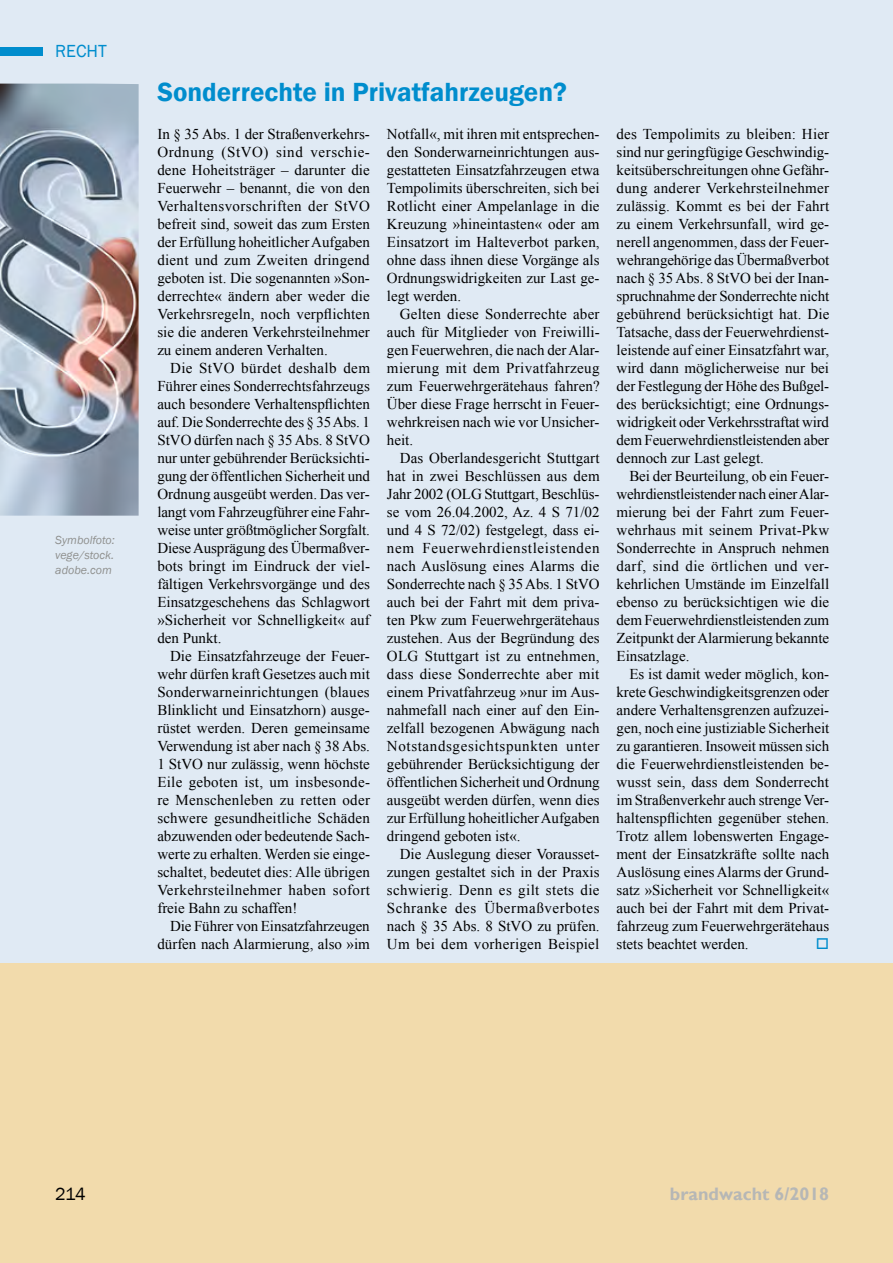
<style>
.page{position:relative;width:893px;height:1263px;background:#fff}
.page>*{position:absolute;margin:0;border:0;box-sizing:border-box;transform-origin:0 0}
.t1{font:600 27px "Franklin Gothic";color:#008dcd}
.t2{font:700 18px "Gill Sans";color:#b6b7b6}
.t3{font:18px "Franklin Gothic";letter-spacing:-.02em;color:#000}
.t4{font:18px "Franklin Gothic";color:#008dcd}
.t5{font:15px/18px "Times New Roman";color:#000;text-align:justify}
.t6{font:italic 12px/15px "Franklin Gothic";color:#8f908e;text-align:justify}
</style>
<div class="page">
<div style="left:0;top:0;width:893px;height:963px;background:#e0eaf4"></div>
<div style="left:0;top:963px;width:893px;height:300px;background:#f2dbac"></div>
<div style="left:0;top:47px;width:43px;height:8px;background:#008dcd"></div>
<img style="left:0;top:84px;width:139px;height:432px">
<p class="t4" style="left:55px;top:40px;width:53px">RECHT</p>
<p class="t6" style="left:55px;top:532px;width:61px">Symbolfoto: vege/stock. adobe.com</p>
<h1 class="t1" style="left:157px;top:76px;width:411px">Sonderrechte in Privatfahrzeugen?</h1>
<p class="t5" style="left:157px;top:125px;width:214px">In § 35 Abs. 1 der Straßenverkehrs-Ordnung (StVO) sind verschie&shy;dene Hoheitsträger – darunter die Feuerwehr – benannt, die von den Verhaltensvorschriften der StVO befreit sind, soweit das zum Ersten der Erfüllung hoheitlicher Aufgaben dient und zum Zweiten dringend geboten ist. Die sogenannten »Son&shy;derrechte« ändern aber weder die Verkehrsregeln, noch verpflichten sie die anderen Verkehrsteilnehmer zu einem anderen Verhalten.</p>
<p class="t5" style="left:157px;top:359px;width:214px;text-indent:13px">Die StVO bürdet deshalb dem Führer eines Sonderrechtsfahrzeugs auch besondere Verhaltenspflichten auf. Die Sonderrechte des § 35 Abs. 1<br>StVO dürfen nach § 35 Abs. 8 StVO nur unter gebührender Berücksichti&shy;gung der öffentlichen Sicherheit und Ordnung ausgeübt werden. Das ver&shy;langt vom Fahrzeugführer eine Fahr&shy;weise unter größtmöglicher Sorgfalt.<br>Diese Ausprägung des Übermaßver&shy;bots bringt im Eindruck der viel&shy;fältigen Verkehrsvorgänge und des Einsatzgeschehens das Schlagwort »Sicherheit vor Schnelligkeit« auf den Punkt.</p>
<p class="t5" style="left:157px;top:647px;width:214px;text-indent:13px">Die Einsatzfahrzeuge der Feuer&shy;wehr dürfen kraft Gesetzes auch mit Sonderwarneinrichtungen (blaues Blinklicht und Einsatzhorn) ausge&shy;rüstet werden. Deren gemeinsame Verwendung ist aber nach § 38 Abs.<br>1 StVO nur zulässig, wenn höchste Eile geboten ist, um insbesonde&shy;re Menschenleben zu retten oder schwere gesundheitliche Schäden abzuwenden oder bedeutende Sach&shy;werte zu erhalten. Werden sie einge&shy;schaltet, bedeutet dies: Alle übrigen Verkehrsteilnehmer haben sofort freie Bahn zu schaffen!</p>
<p class="t5" style="left:157px;top:917px;width:214px;text-align:right">Die Führer von Einsatzfahrzeugen dürfen nach Alarmierung, also »im</p>
<p class="t5" style="left:387px;top:125px;width:214px">Notfall«, mit ihren mit entsprechen&shy;den Sonderwarneinrichtungen aus&shy;gestatteten Einsatzfahrzeugen etwa Tempolimits überschreiten, sich bei Rotlicht einer Ampelanlage in die Kreuzung »hineintasten« oder am Einsatzort im Halteverbot parken, ohne dass ihnen diese Vorgänge als Ordnungswidrigkeiten zur Last ge&shy;legt werden.</p>
<p class="t5" style="left:387px;top:305px;width:214px;text-indent:13px">Gelten diese Sonderrechte aber auch für Mitglieder von Freiwilli&shy;gen Feuerwehren, die nach der Alar&shy;mierung mit dem Privatfahrzeug zum Feuerwehrgerätehaus fahren?<br>Über diese Frage herrscht in Feuer&shy;wehrkreisen nach wie vor Unsicher&shy;heit.</p>
<p class="t5" style="left:387px;top:449px;width:214px;text-indent:13px">Das Oberlandesgericht Stuttgart hat in zwei Beschlüssen aus dem Jahr 2002 (OLG Stuttgart, Beschlüs&shy;se vom 26.04.2002, Az. 4 S 71/02 und 4 S 72/02) festgelegt, dass ei&shy;nem Feuerwehrdienstleistenden nach Auslösung eines Alarms die Sonderrechte nach § 35 Abs. 1 StVO auch bei der Fahrt mit dem priva&shy;ten Pkw zum Feuerwehrgerätehaus zustehen. Aus der Begründung des OLG Stuttgart ist zu entnehmen, dass diese Sonderrechte aber mit einem Privatfahrzeug »nur im Aus&shy;nahmefall nach einer auf den Ein&shy;zelfall bezogenen Abwägung nach Notstandsgesichtspunkten unter gebührender Berücksichtigung der öffentlichen Sicherheit und Ordnung ausgeübt werden dürfen, wenn dies zur Erfüllung hoheitlicher Aufgaben dringend geboten ist«.</p>
<p class="t5" style="left:387px;top:845px;width:214px;text-indent:13px">Die Auslegung dieser Vorausset&shy;zungen gestaltet sich in der Praxis schwierig. Denn es gilt stets die Schranke des Übermaßverbotes nach § 35 Abs. 8 StVO zu prüfen.<br>Um bei dem vorherigen Beispiel</p>
<p class="t5" style="left:617px;top:125px;width:214px">des Tempolimits zu bleiben: Hier sind nur geringfügige Geschwindig&shy;keitsüberschreitungen ohne Gefähr&shy;dung anderer Verkehrsteilnehmer zulässig. Kommt es bei der Fahrt zu einem Verkehrsunfall, wird ge&shy;nerell angenommen, dass der Feuer&shy;wehrangehörige das Übermaßverbot nach § 35 Abs. 8 StVO bei der Inan&shy;spruchnahme der Sonderrechte nicht gebührend berücksichtigt hat. Die Tatsache, dass der Feuerwehrdienst&shy;leistende auf einer Einsatzfahrt war, wird dann möglicherweise nur bei der Festlegung der Höhe des Bußgel&shy;des berücksichtigt; eine Ordnungs&shy;widrigkeit oder Verkehrsstraftat wird dem Feuerwehrdienstleistenden aber dennoch zur Last gelegt.</p>
<p class="t5" style="left:617px;top:467px;width:214px;text-indent:13px">Bei der Beurteilung, ob ein Feuer&shy;wehrdienstleistender nach einer Alar&shy;mierung bei der Fahrt zum Feuer&shy;wehrhaus mit seinem Privat-Pkw Sonderrechte in Anspruch nehmen darf, sind die örtlichen und ver&shy;kehrlichen Umstände im Einzelfall ebenso zu berücksichtigen wie die dem Feuerwehrdienstleistenden zum Zeitpunkt der Alarmierung bekannte Einsatzlage.</p>
<p class="t5" style="left:617px;top:665px;width:214px;text-indent:13px">Es ist damit weder möglich, kon&shy;krete Geschwindigkeitsgrenzen oder andere Verhaltensgrenzen aufzuzei&shy;gen, noch eine justiziable Sicherheit zu garantieren. Insoweit müssen sich die Feuerwehrdienstleistenden be&shy;wusst sein, dass dem Sonderrecht im Straßenverkehr auch strenge Ver&shy;haltenspflichten gegenüber stehen.<br>Trotz allem lobenswerten Engage&shy;ment der Einsatzkräfte sollte nach Auslösung eines Alarms der Grund&shy;satz »Sicherheit vor Schnelligkeit« auch bei der Fahrt mit dem Privat&shy;fahrzeug zum Feuerwehrgerätehaus stets beachtet werden.</p>
<p class="t2" style="left:670px;top:1183px;width:161px">brandwacht 6/2018</p>
<p class="t3" style="left:55px;top:1182px;width:32px">214</p>
<p class="t2" style="left:774px;top:1183px;width:11px">5</p>
<p class="t3" style="left:55px;top:1182px;width:33px">130</p>
</div>
